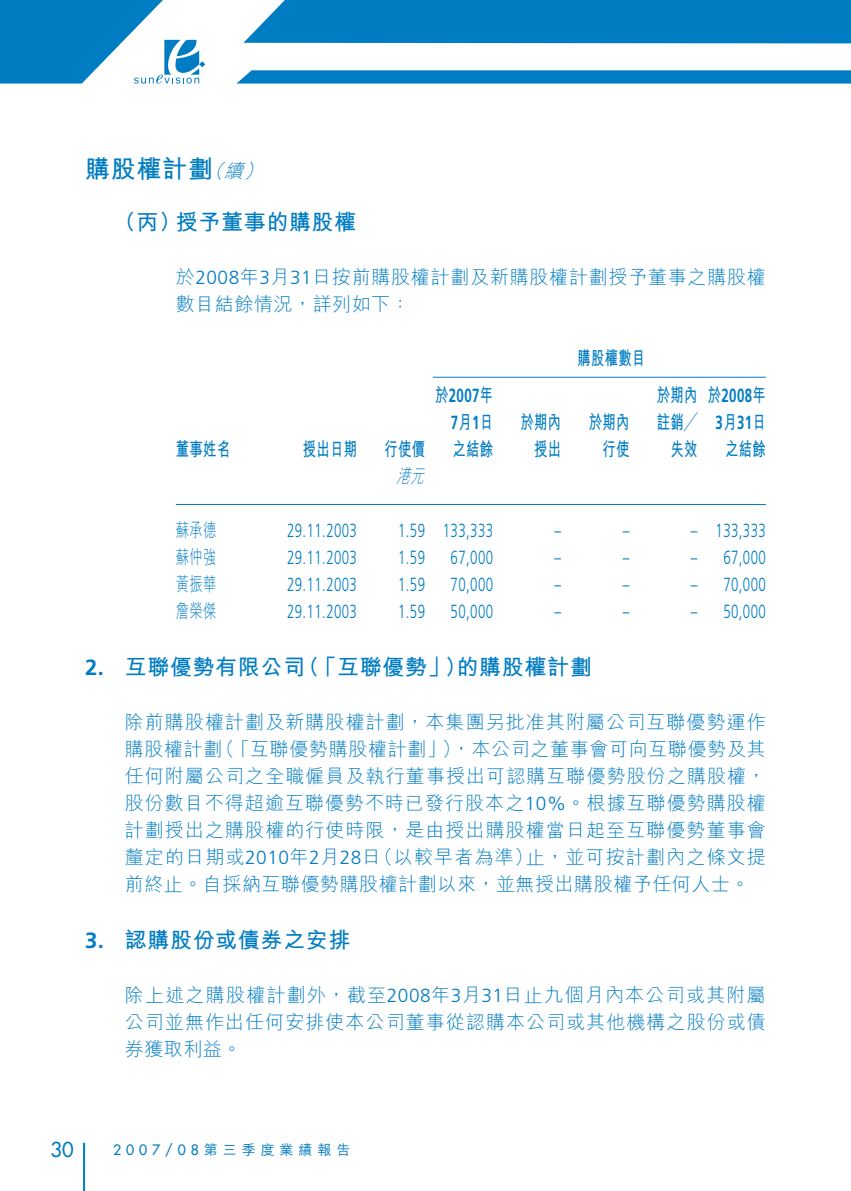
<style>
.page{position:relative;width:851px;height:1191px;background:#fff}
.page>*{position:absolute;margin:0;border:0;box-sizing:border-box;transform-origin:0 0}
.t1{font:25px "M Hei HK Bold B5 pc H";letter-spacing:.03em;color:#007cc2}
.t2{font:22px "M Hei HK Bold B5 pc H";letter-spacing:.03em;color:#007cc2}
.t3{font:500 20px "Futura Std";color:#007cc2}
.t4{font:19px/27px "M Hei HK Light B5 pc H";letter-spacing:.04em;color:#007cc2;text-align:justify}
.t5{font:300 19px "Frutiger LT Std";letter-spacing:.03em;color:#007cc2;scale:.7 1}
.t6{font:19px "M Hei HK Bold B5 pc H";letter-spacing:.03em;color:#007cc2;scale:.7 1}
.t7{font:19px "M Hei HK Light B5 pc H";letter-spacing:.04em;color:#007cc2;scale:.7 1}
.t8{font:700 19px "Frutiger LT Std";color:#007cc2;scale:.7 1}
.t9{font:italic 19px "M Hei HK Light B5 pc H";color:#007cc2;scale:.7 1}
.t10{font:14px "M Hei HK Medium B5 pc H";letter-spacing:.35em;color:#007cc2}
.s1{font-family:"M Hei HK Light B5 pc H";font-style:italic;font-size:19px}
.s2{font-family:"Frutiger LT Std";font-weight:300}
.s3{font-family:"M Hei HK Bold B5 pc H";font-weight:400}
.s4{font-family:"Frutiger LT Std";font-weight:700}
.s5{font-family:"Futura Std";font-weight:500}
</style>
<div class="page">
<svg style="left:205px;top:0;width:645px;height:84px;fill:#007cc2"></svg>
<svg style="left:0;top:0;width:205px;height:84px"></svg>
<hr style="left:83px;top:1142px;width:2px;height:48px;background:#007cc2">
<svg style="left:850px;top:0;width:1px;height:84px"></svg>
<hr style="left:433px;top:377px;width:332px;height:1px;background:#007cc2">
<hr style="left:176px;top:504px;width:589px;height:1px;background:#007cc2">
<h1 class="t1" style="left:85px;top:159px;width:184px">購股權計劃<span class="s1">（續）</span></h1>
<p class="t2" style="left:114px;top:213px;width:244px">（丙）授予董事的購股權</p>
<p class="t4" style="left:176px;top:266px;width:591px">於<span class="s2">2008</span>年<span class="s2">3</span>月<span class="s2">31</span>日按前購股權計劃及新購股權計劃授予董事之購股權數目結餘情況，詳列如下：</p>
<p class="t6" style="left:577px;top:351px;width:99px">購股權數目</p>
<p class="t8" style="left:435px;top:384px;width:84px"><span class="s3">於</span>2007<span class="s3">年</span></p>
<p class="t6" style="left:656px;top:388px;width:157px">於期內 於<span class="s4">2008</span>年</p>
<p class="t8" style="left:450px;top:411px;width:62px">7<span class="s3">月</span>1<span class="s3">日</span></p>
<p class="t6" style="left:520px;top:415px;width:60px">於期內</p>
<p class="t6" style="left:588px;top:415px;width:60px">於期內</p>
<p class="t6" style="left:656px;top:415px;width:157px">註銷╱ <span class="s4">3</span>月<span class="s4">31</span>日</p>
<p class="t6" style="left:176px;top:442px;width:79px">董事姓名</p>
<p class="t6" style="left:302px;top:442px;width:79px">授出日期</p>
<p class="t6" style="left:384px;top:442px;width:60px">行使價</p>
<p class="t6" style="left:452px;top:442px;width:60px">之結餘</p>
<p class="t6" style="left:534px;top:442px;width:40px">授出</p>
<p class="t6" style="left:602px;top:442px;width:40px">行使</p>
<p class="t6" style="left:670px;top:442px;width:40px">失效</p>
<p class="t6" style="left:725px;top:442px;width:60px">之結餘</p>
<p class="t9" style="left:396px;top:469px;width:47px">港元</p>
<p class="t7" style="left:176px;top:523px;width:60px">蘇承德</p>
<p class="t5" style="left:287px;top:519px;width:101px">29.11.2003</p>
<p class="t5" style="left:398px;top:519px;width:137px">1.59 133,333</p>
<p class="t5" style="left:554px;top:519px;width:11px">–</p>
<p class="t5" style="left:622px;top:519px;width:11px">–</p>
<p class="t5" style="left:690px;top:519px;width:109px">– 133,333</p>
<p class="t7" style="left:176px;top:550px;width:60px">蘇仲強</p>
<p class="t5" style="left:287px;top:546px;width:101px">29.11.2003</p>
<p class="t5" style="left:398px;top:546px;width:40px">1.59</p>
<p class="t5" style="left:450px;top:546px;width:62px">67,000</p>
<p class="t5" style="left:554px;top:546px;width:11px">–</p>
<p class="t5" style="left:622px;top:546px;width:11px">–</p>
<p class="t5" style="left:690px;top:546px;width:109px">– 67,000</p>
<p class="t7" style="left:176px;top:577px;width:60px">黃振華</p>
<p class="t5" style="left:287px;top:573px;width:101px">29.11.2003</p>
<p class="t5" style="left:398px;top:573px;width:40px">1.59</p>
<p class="t5" style="left:450px;top:573px;width:62px">70,000</p>
<p class="t5" style="left:554px;top:573px;width:11px">–</p>
<p class="t5" style="left:622px;top:573px;width:11px">–</p>
<p class="t5" style="left:690px;top:573px;width:109px">– 70,000</p>
<p class="t7" style="left:176px;top:604px;width:60px">詹榮傑</p>
<p class="t5" style="left:287px;top:600px;width:101px">29.11.2003</p>
<p class="t5" style="left:398px;top:600px;width:40px">1.59</p>
<p class="t5" style="left:450px;top:600px;width:62px">50,000</p>
<p class="t5" style="left:554px;top:600px;width:11px">–</p>
<p class="t5" style="left:622px;top:600px;width:11px">–</p>
<p class="t5" style="left:690px;top:600px;width:109px">– 50,000</p>
<p class="t2" style="left:85px;top:658px;width:508px"><span class="s4">2.</span> 互聯優勢有限公司（「互聯優勢」）的購股權計劃</p>
<p class="t4" style="left:125px;top:711px;width:642px">除前購股權計劃及新購股權計劃，本集團另批准其附屬公司互聯優勢運作購股權計劃（「互聯優勢購股權計劃」），本公司之董事會可向互聯優勢及其任何附屬公司之全職僱員及執行董事授出可認購互聯優勢股份之購股權，股份數目不得超逾互聯優勢不時已發行股本之<span class="s2">10%</span>。根據互聯優勢購股權計劃授出之購股權的行使時限，是由授出購股權當日起至互聯優勢董事會釐定的日期或<span class="s2">2010</span>年<span class="s2">2</span>月<span class="s2">28</span>日（以較早者為準）止，並可按計劃內之條文提前終止。自採納互聯優勢購股權計劃以來，並無授出購股權予任何人士。</p>
<p class="t2" style="left:85px;top:931px;width:267px"><span class="s4">3.</span> 認購股份或債券之安排</p>
<p class="t4" style="left:125px;top:984px;width:642px">除上述之購股權計劃外，截至<span class="s2">2008</span>年<span class="s2">3</span>月<span class="s2">31</span>日止九個月內本公司或其附屬公司並無作出任何安排使本公司董事從認購本公司或其他機構之股份或債券獲取利益。</p>
<p class="t3" style="left:51px;top:1138px;width:25px">30</p>
<p class="t10" style="left:113px;top:1144px;width:238px"><span class="s5">2007/08</span>第三季度業績報告</p>
</div>
